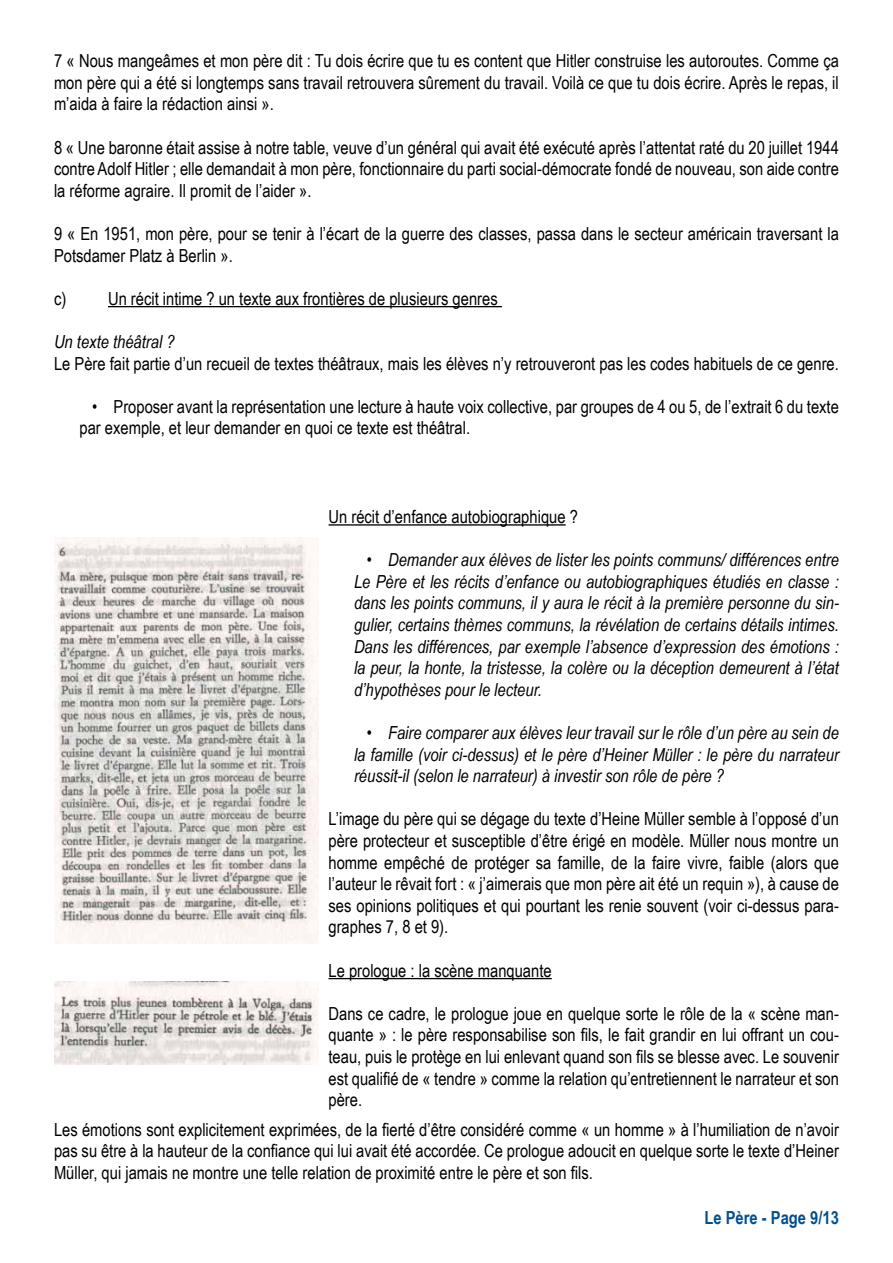
<style>
.page{position:relative;width:893px;height:1263px;background:#fff}
.page>*{position:absolute;margin:0;border:0;box-sizing:border-box;transform-origin:0 0}
.t1{font:18px/21.6px "Arial Narrow";color:#000;text-align:justify}
.t2{font:italic 18px/21.6px "Arial Narrow";color:#000;text-align:justify}
.t3{font:700 18px "Arial Narrow";color:#004f8d}
</style>
<div class="page">
<hr style="left:108px;top:306px;width:394px;height:1px;background:#000">
<img style="left:54px;top:538px;width:265px;height:405px">
<img style="left:54px;top:981px;width:265px;height:84px">
<hr style="left:328px;top:524px;width:238px;height:2px;background:#000">
<hr style="left:328px;top:978px;width:224px;height:1px;background:#000">
<p class="t1" style="left:54px;top:49px;width:786px">7 « Nous mangeâmes et mon père dit : Tu dois écrire que tu es content que Hitler construise les autoroutes. Comme ça mon père qui a été si longtemps sans travail retrouvera sûrement du travail. Voilà ce que tu dois écrire. Après le repas, il m’aida à faire la rédaction ainsi ».</p>
<p class="t1" style="left:54px;top:136px;width:786px">8 « Une baronne était assise à notre table, veuve d’un général qui avait été exécuté après l’attentat raté du 20 juillet 1944 contre Adolf Hitler ; elle demandait à mon père, fonctionnaire du parti social-démocrate fondé de nouveau, son aide contre la réforme agraire. Il promit de l’aider ».</p>
<p class="t1" style="left:54px;top:222px;width:786px">9 « En 1951, mon père, pour se tenir à l’écart de la guerre des classes, passa dans le secteur américain traversant la<br>Potsdamer Platz à Berlin ».</p>
<p class="t1" style="left:54px;top:287px;width:445px">c) Un récit intime ? un texte aux frontières de plusieurs genres</p>
<p class="t2" style="left:54px;top:330px;width:122px">Un texte théâtral ?</p>
<p class="t1" style="left:54px;top:352px;width:786px">Le Père fait partie d’un recueil de textes théâtraux, mais les élèves n’y retrouveront pas les codes habituels de ce genre.</p>
<p class="t1" style="left:80px;top:395px;width:761px;text-indent:13px">• Proposer avant la représentation une lecture à haute voix collective, par groupes de 4 ou 5, de l’extrait 6 du texte par exemple, et leur demander en quoi ce texte est théâtral.</p>
<p class="t1" style="left:328px;top:505px;width:251px">Un récit d’enfance autobiographique ?</p>
<p class="t2" style="left:354px;top:549px;width:486px;text-indent:13px">• Demander aux élèves de lister les points communs/ différences entre Le Père et les récits d’enfance ou autobiographiques étudiés en classe : dans les points communs, il y aura le récit à la première personne du sin&shy;gulier, certains thèmes communs, la révélation de certains détails intimes.<br>Dans les différences, par exemple l’absence d’expression des émotions : la peur, la honte, la tristesse, la colère ou la déception demeurent à l’état d’hypothèses pour le lecteur.</p>
<p class="t2" style="left:354px;top:721px;width:486px;text-indent:13px">• Faire comparer aux élèves leur travail sur le rôle d’un père au sein de la famille (voir ci-dessus) et le père d’Heiner Müller : le père du narrateur réussit-il (selon le narrateur) à investir son rôle de père ?</p>
<p class="t1" style="left:328px;top:808px;width:512px">L’image du père qui se dégage du texte d’Heine Müller semble à l’opposé d’un père protecteur et susceptible d’être érigé en modèle. Müller nous montre un homme empêché de protéger sa famille, de la faire vivre, faible (alors que l’auteur le rêvait fort : « j’aimerais que mon père ait été un requin »), à cause de ses opinions politiques et qui pourtant les renie souvent (voir ci-dessus para&shy;graphes 7, 8 et 9).</p>
<p class="t1" style="left:328px;top:959px;width:225px">Le prologue : la scène manquante</p>
<p class="t1" style="left:328px;top:1002px;width:512px">Dans ce cadre, le prologue joue en quelque sorte le rôle de la « scène man&shy;quante » : le père responsabilise son fils, le fait grandir en lui offrant un cou&shy;teau, puis le protège en lui enlevant quand son fils se blesse avec. Le souvenir est qualifié de « tendre » comme la relation qu’entretiennent le narrateur et son père.</p>
<p class="t1" style="left:54px;top:1118px;width:786px">Les émotions sont explicitement exprimées, de la fierté d’être considéré comme « un homme » à l’humiliation de n’avoir pas su être à la hauteur de la confiance qui lui avait été accordée. Ce prologue adoucit en quelque sorte le texte d’Heiner Müller, qui jamais ne montre une telle relation de proximité entre le père et son fils.</p>
<p class="t3" style="left:704px;top:1204px;width:136px">Le Père - Page 9/13</p>
</div>
